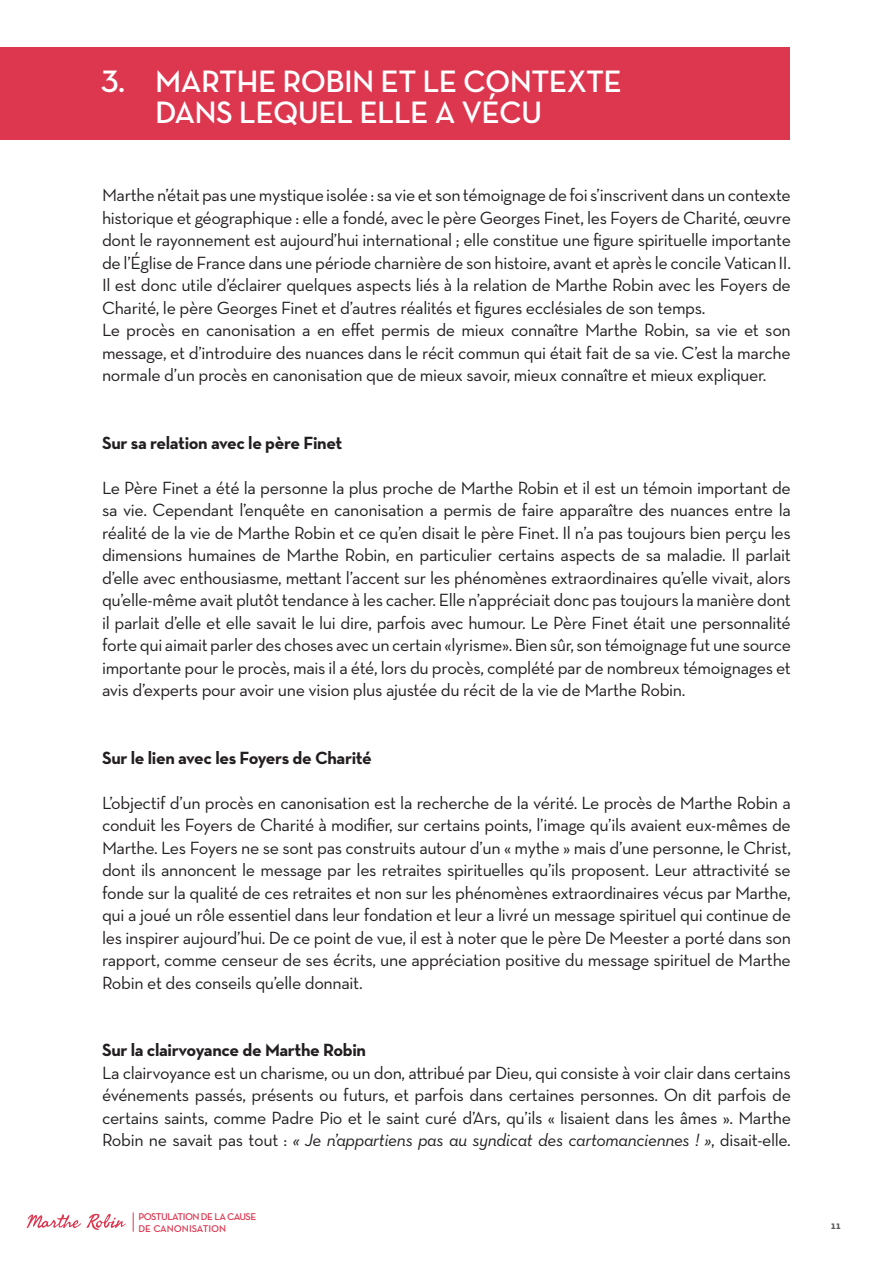
<style>
.page{position:relative;width:893px;height:1263px;background:#fff}
.page>*{position:absolute;margin:0;border:0;box-sizing:border-box;transform-origin:0 0}
.t1{font:600 31.5px "Neutraface Text";letter-spacing:-.02em;color:#fff}
.t2{font:18px/22.5px "Neutraface Text";letter-spacing:-.02em;color:#231f20;text-align:justify}
.t3{font:700 18px "Neutraface Text";letter-spacing:-.02em;color:#231f20}
.t4{font:10.5px "Neutra Text TF Bold SC";color:#57585a}
.t5{font:600 10.05px/12px "Neutraface Text";letter-spacing:-.05em;color:#dd3750}
.s1{font-style:italic}
</style>
<div class="page">
<svg style="left:27px;top:1214px;width:99px;height:16px"></svg>
<svg style="left:133px;top:1212px;width:1px;height:20px"></svg>
<div style="left:0;top:47px;width:789px;height:92px;background:#dd3750"></div>
<p class="t1" style="left:101px;top:61px;width:522px">3. MARTHE ROBIN ET LE CONTEXTE</p>
<p class="t1" style="left:155px;top:93px;width:389px">DANS LEQUEL ELLE A VÉCU</p>
<p class="t2" style="left:102px;top:183px;width:690px">Marthe n’était pas une mystique isolée : sa vie et son témoignage de foi s’inscrivent dans un contexte historique et géographique : elle a fondé, avec le père Georges Finet, les Foyers de Charité, œuvre dont le rayonnement est aujourd’hui international ; elle constitue une figure spirituelle importante de l’Église de France dans une période charnière de son histoire, avant et après le concile Vatican II.<br>Il est donc utile d’éclairer quelques aspects liés à la relation de Marthe Robin avec les Foyers de Charité, le père Georges Finet et d’autres réalités et figures ecclésiales de son temps.</p>
<p class="t2" style="left:102px;top:318px;width:690px">Le procès en canonisation a en effet permis de mieux connaître Marthe Robin, sa vie et son message, et d’introduire des nuances dans le récit commun qui était fait de sa vie. C’est la marche normale d’un procès en canonisation que de mieux savoir, mieux connaître et mieux expliquer.</p>
<p class="t3" style="left:102px;top:431px;width:242px">Sur sa relation avec le père Finet</p>
<p class="t2" style="left:102px;top:476px;width:690px">Le Père Finet a été la personne la plus proche de Marthe Robin et il est un témoin important de sa vie. Cependant l’enquête en canonisation a permis de faire apparaître des nuances entre la réalité de la vie de Marthe Robin et ce qu’en disait le père Finet. Il n’a pas toujours bien perçu les dimensions humaines de Marthe Robin, en particulier certains aspects de sa maladie. Il parlait d’elle avec enthousiasme, mettant l’accent sur les phénomènes extraordinaires qu’elle vivait, alors qu’elle-même avait plutôt tendance à les cacher. Elle n’appréciait donc pas toujours la manière dont il parlait d’elle et elle savait le lui dire, parfois avec humour. Le Père Finet était une personnalité forte qui aimait parler des choses avec un certain «lyrisme». Bien sûr, son témoignage fut une source importante pour le procès, mais il a été, lors du procès, complété par de nombreux témoignages et avis d’experts pour avoir une vision plus ajustée du récit de la vie de Marthe Robin.</p>
<p class="t3" style="left:102px;top:746px;width:271px">Sur le lien avec les Foyers de Charité</p>
<p class="t2" style="left:102px;top:791px;width:690px">L’objectif d’un procès en canonisation est la recherche de la vérité. Le procès de Marthe Robin a conduit les Foyers de Charité à modifier, sur certains points, l’image qu’ils avaient eux-mêmes de Marthe. Les Foyers ne se sont pas construits autour d’un « mythe » mais d’une personne, le Christ, dont ils annoncent le message par les retraites spirituelles qu’ils proposent. Leur attractivité se fonde sur la qualité de ces retraites et non sur les phénomènes extraordinaires vécus par Marthe, qui a joué un rôle essentiel dans leur fondation et leur a livré un message spirituel qui continue de les inspirer aujourd’hui. De ce point de vue, il est à noter que le père De Meester a porté dans son rapport, comme censeur de ses écrits, une appréciation positive du message spirituel de Marthe Robin et des conseils qu’elle donnait.</p>
<p class="t3" style="left:102px;top:1038px;width:266px">Sur la clairvoyance de Marthe Robin</p>
<p class="t2" style="left:102px;top:1061px;width:690px">La clairvoyance est un charisme, ou un don, attribué par Dieu, qui consiste à voir clair dans certains événements passés, présents ou futurs, et parfois dans certaines personnes. On dit parfois de certains saints, comme Padre Pio et le saint curé d’Ars, qu’ils « lisaient dans les âmes ». Marthe Robin ne savait pas tout : <span class="s1">« Je n’appartiens pas au syndicat des cartomanciennes ! »</span>, disait-elle.</p>
<p class="t5" style="left:138px;top:1210px;width:119px">POSTULATION DE LA CAUSE<br>DE CANONISATION</p>
<p class="t4" style="left:831px;top:1219px;width:12px">11</p>
</div>
